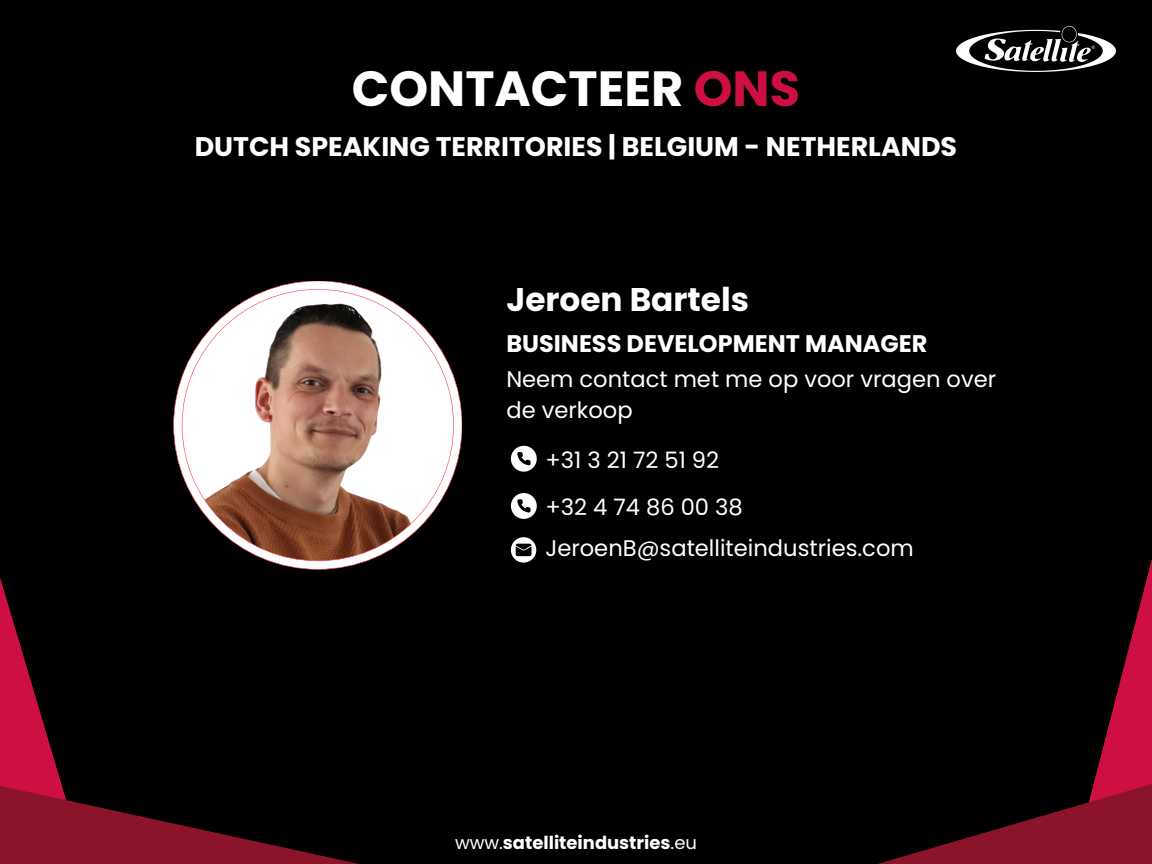
<style>
.page{position:relative;width:1152px;height:864px;background:#000}
.page>*{position:absolute;margin:0;border:0;box-sizing:border-box;transform-origin:0 0}
.t1{font:700 49.35px "Poppins";color:#fff}
.t2{font:700 32.85px "Poppins";color:#fff}
.t3{font:700 26.85px "Poppins";color:#fff}
.t4{font:700 24px "Poppins";color:#fff}
.t5{font:22.65px/31px "Poppins";color:#fff}
.t6{font:700 18px "Poppins";color:#fff}
.s1{color:#cd1041}
.s2{font-weight:400}
</style>
<div class="page">
<svg style="left:0;top:577px;width:359px;height:287px"></svg>
<svg style="left:878px;top:559px;width:274px;height:305px"></svg>
<img style="left:957px;top:27px;width:158px;height:45px">
<svg style="left:511px;top:446px;width:26px;height:26px"></svg>
<svg style="left:511px;top:537px;width:25px;height:26px"></svg>
<svg style="left:511px;top:493px;width:26px;height:26px"></svg>
<svg style="left:173px;top:281px;width:289px;height:289px"></svg>
<p class="t1" style="left:352px;top:54px;width:450px">CONTACTEER <span class="s1">ONS</span></p>
<h5 class="t3" style="left:195px;top:128px;width:764px">DUTCH SPEAKING TERRITORIES | BELGIUM - NETHERLANDS</h5>
<h4 class="t2" style="left:506px;top:276px;width:244px">Jeroen Bartels</h4>
<h5 class="t4" style="left:506px;top:327px;width:423px">BUSINESS DEVELOPMENT MANAGER</h5>
<p class="t5" style="left:506px;top:363px;width:491px">Neem contact met me op voor vragen over de verkoop</p>
<p class="t5" style="left:545px;top:444px;width:175px">+31 3 21 72 51 92</p>
<p class="t5" style="left:545px;top:492px;width:199px">+32 4 74 86 00 38</p>
<h2 class="t5" style="left:545px;top:532px;width:370px">JeroenB@satelliteindustries.com</h2>
<h1 class="t6" style="left:455px;top:830px;width:243px"><span class="s2">www.</span>satelliteindustries<span class="s2">.eu</span></h1>
</div>
